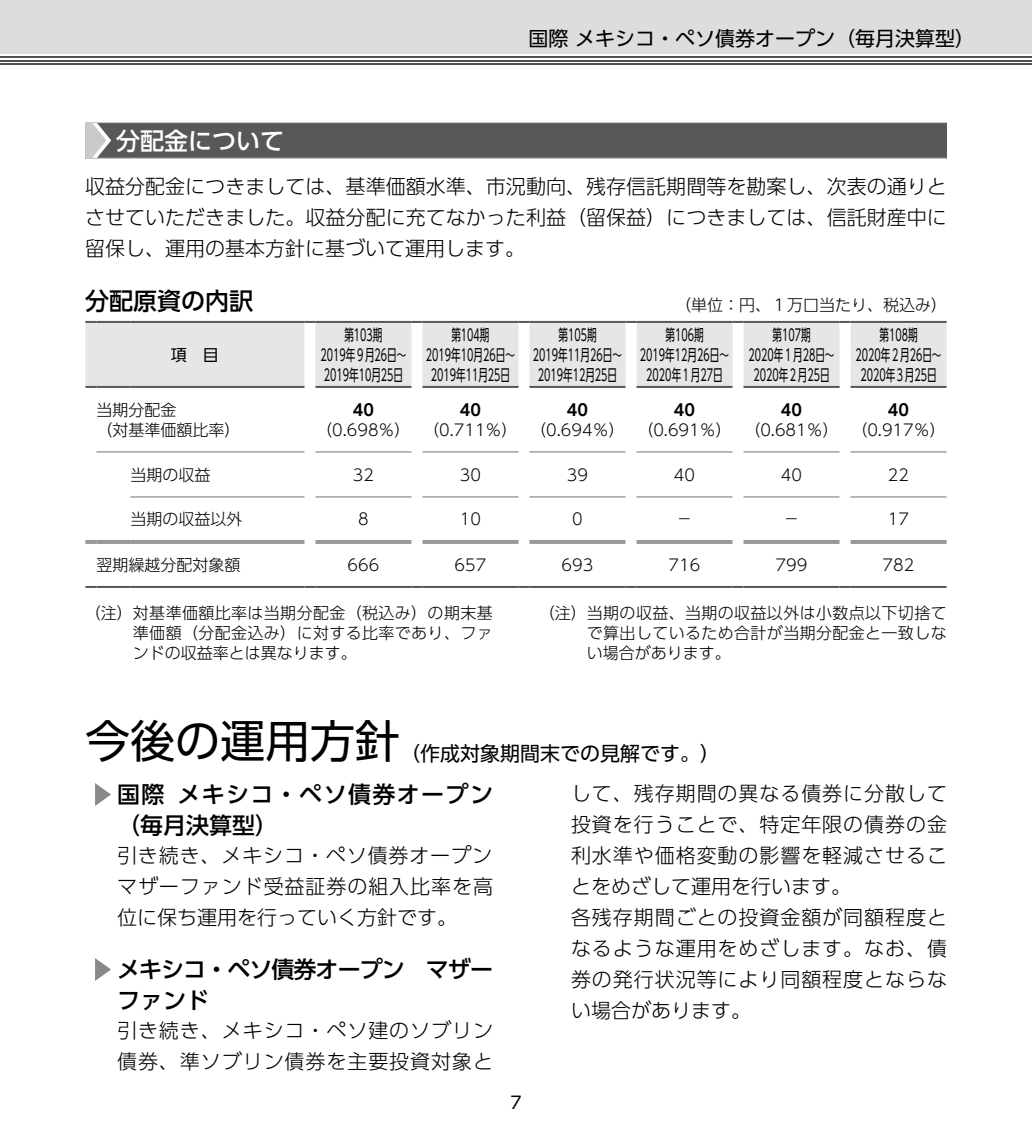
<style>
.page{position:relative;width:1032px;height:1134px;background:#fff}
.page>*{position:absolute;margin:0;border:0;box-sizing:border-box;transform-origin:0 0}
.t1{font:45px "UD Shin Go Pro";color:#000}
.t2{font:500 24px "UD Shin Go Pro";color:#fff}
.t3{font:500 24px "UD Shin Go Pro";color:#000}
.t4{font:500 23px/31px "UD Shin Go Pro";letter-spacing:.06em;color:#000}
.t5{font:500 23px/31px "UD Shin Go Pro";letter-spacing:-.04em;color:#000}
.t6{font:300 20px/31px "UD Shin Go Pro";letter-spacing:.045em;color:#000}
.t7{font:20px "UD Shin Go Pro";color:#000}
.t8{font:17px "UD Shin Go Pro";color:#000}
.t9{font:300 16px/20px "UD Shin Go Pro";color:#000;text-align:justify}
.t10{font:16px/20px "UD Shin Go Pro";color:#000;text-align:center;scale:.6 1}
.t11{font:700 16px "UD Shin Go Pro De";color:#000}
.t12{font:16px "UD Shin Go Pro";color:#000}
</style>
<div class="page">
<div style="left:0;top:0;width:1032px;height:54px;background:#dcdddd"></div>
<hr style="left:0;top:63px;width:1032px;height:2px;background:#545251">
<hr style="left:0;top:60px;width:1032px;height:1px;background:#545251">
<hr style="left:0;top:56px;width:1032px;height:2px;background:#545251">
<div style="left:85px;top:122px;width:862px;height:36px;background:#595757"></div>
<hr style="left:85px;top:158px;width:861px;height:1px;background:#c9caca">
<hr style="left:85px;top:122px;width:862px;height:1px;background:#c9caca">
<svg style="left:85px;top:123px;width:26px;height:35px"></svg>
<svg style="left:95px;top:783px;width:16px;height:23px"></svg>
<svg style="left:95px;top:958px;width:16px;height:23px"></svg>
<svg style="left:85px;top:323px;width:861px;height:64px;background:#e7e7e7"></svg>
<hr style="left:315px;top:452px;width:96px;height:1px;background:#727171">
<hr style="left:422px;top:452px;width:96px;height:1px;background:#727171">
<hr style="left:529px;top:452px;width:96px;height:1px;background:#727171">
<hr style="left:636px;top:452px;width:96px;height:1px;background:#727171">
<hr style="left:743px;top:452px;width:96px;height:1px;background:#727171">
<hr style="left:850px;top:452px;width:96px;height:1px;background:#727171">
<hr style="left:315px;top:497px;width:96px;height:1px;background:#727171">
<hr style="left:422px;top:497px;width:96px;height:1px;background:#727171">
<hr style="left:529px;top:497px;width:96px;height:1px;background:#727171">
<hr style="left:636px;top:497px;width:96px;height:1px;background:#727171">
<hr style="left:743px;top:497px;width:96px;height:1px;background:#727171">
<hr style="left:850px;top:497px;width:96px;height:1px;background:#727171">
<hr style="left:130px;top:452px;width:174px;height:1px;background:#727171">
<hr style="left:130px;top:497px;width:174px;height:1px;background:#727171">
<svg style="left:85px;top:321px;width:11px;height:2px"></svg>
<hr style="left:96px;top:321px;width:34px;height:2px;background:#595757">
<hr style="left:130px;top:321px;width:174px;height:2px;background:#595757">
<svg style="left:304px;top:321px;width:11px;height:2px"></svg>
<hr style="left:315px;top:321px;width:96px;height:2px;background:#595757">
<svg style="left:411px;top:321px;width:11px;height:2px"></svg>
<hr style="left:422px;top:321px;width:96px;height:2px;background:#595757">
<svg style="left:518px;top:321px;width:11px;height:2px"></svg>
<hr style="left:529px;top:321px;width:96px;height:2px;background:#595757">
<svg style="left:625px;top:321px;width:11px;height:2px"></svg>
<hr style="left:636px;top:321px;width:96px;height:2px;background:#595757">
<svg style="left:732px;top:321px;width:11px;height:2px"></svg>
<hr style="left:743px;top:321px;width:96px;height:2px;background:#595757">
<svg style="left:839px;top:321px;width:11px;height:2px"></svg>
<hr style="left:850px;top:321px;width:96px;height:2px;background:#595757">
<hr style="left:96px;top:452px;width:34px;height:1px;background:#727171">
<svg style="left:85px;top:386px;width:11px;height:2px"></svg>
<hr style="left:96px;top:386px;width:34px;height:2px;background:#595757">
<hr style="left:130px;top:386px;width:174px;height:2px;background:#595757">
<hr style="left:315px;top:386px;width:96px;height:2px;background:#595757">
<hr style="left:422px;top:386px;width:96px;height:2px;background:#595757">
<hr style="left:529px;top:386px;width:96px;height:2px;background:#595757">
<hr style="left:636px;top:386px;width:96px;height:2px;background:#595757">
<hr style="left:743px;top:386px;width:96px;height:2px;background:#595757">
<hr style="left:850px;top:386px;width:96px;height:2px;background:#595757">
<svg style="left:85px;top:586px;width:11px;height:2px"></svg>
<hr style="left:96px;top:586px;width:34px;height:2px;background:#595757">
<hr style="left:130px;top:586px;width:174px;height:2px;background:#595757">
<svg style="left:304px;top:586px;width:11px;height:2px"></svg>
<hr style="left:315px;top:586px;width:96px;height:2px;background:#595757">
<svg style="left:411px;top:586px;width:11px;height:2px"></svg>
<hr style="left:422px;top:586px;width:96px;height:2px;background:#595757">
<svg style="left:518px;top:586px;width:11px;height:2px"></svg>
<hr style="left:529px;top:586px;width:96px;height:2px;background:#595757">
<svg style="left:625px;top:586px;width:11px;height:2px"></svg>
<hr style="left:636px;top:586px;width:96px;height:2px;background:#595757">
<svg style="left:732px;top:586px;width:11px;height:2px"></svg>
<hr style="left:743px;top:586px;width:96px;height:2px;background:#595757">
<svg style="left:839px;top:586px;width:11px;height:2px"></svg>
<hr style="left:850px;top:586px;width:96px;height:2px;background:#595757">
<svg style="left:85px;top:540px;width:11px;height:3px"></svg>
<hr style="left:96px;top:540px;width:34px;height:1px;background:#595757">
<hr style="left:96px;top:542px;width:34px;height:1px;background:#595757">
<hr style="left:130px;top:540px;width:174px;height:1px;background:#595757">
<hr style="left:130px;top:542px;width:174px;height:1px;background:#595757">
<hr style="left:315px;top:540px;width:96px;height:1px;background:#595757">
<hr style="left:315px;top:542px;width:96px;height:1px;background:#595757">
<hr style="left:422px;top:540px;width:96px;height:1px;background:#595757">
<hr style="left:422px;top:542px;width:96px;height:1px;background:#595757">
<hr style="left:529px;top:540px;width:96px;height:1px;background:#595757">
<hr style="left:529px;top:542px;width:96px;height:1px;background:#595757">
<hr style="left:636px;top:540px;width:96px;height:1px;background:#595757">
<hr style="left:636px;top:542px;width:96px;height:1px;background:#595757">
<hr style="left:743px;top:540px;width:96px;height:1px;background:#595757">
<hr style="left:743px;top:542px;width:96px;height:1px;background:#595757">
<hr style="left:850px;top:540px;width:96px;height:1px;background:#595757">
<hr style="left:850px;top:542px;width:96px;height:1px;background:#595757">
<p class="t7" style="left:528px;top:22px;width:448px">国際 メキシコ・ペソ債券オープン（毎月決算型）</p>
<p class="t2" style="left:116px;top:121px;width:169px">分配金について</p>
<p class="t6" style="left:85px;top:170px;width:863px;text-align:justify">収益分配金につきましては、基準価額水準、市況動向、残存信託期間等を勘案し、次表の通りとさせていただきました。収益分配に充てなかった利益（留保益）につきましては、信託財産中に留保し、運用の基本方針に基づいて運用します。</p>
<p class="t3" style="left:85px;top:281px;width:169px">分配原資の内訳</p>
<p class="t9" style="left:675px;top:294px;width:273px">（単位：円、１万口当たり、税込み）</p>
<p class="t12" style="left:171px;top:341px;width:50px">項　目</p>
<p class="t10" style="left:320px;top:324px;width:145px">第103期<br>2019年９月26日～<br>2019年10月25日</p>
<p class="t10" style="left:426px;top:324px;width:150px">第104期<br>2019年10月26日～<br>2019年11月25日</p>
<p class="t10" style="left:533px;top:324px;width:150px">第105期<br>2019年11月26日～<br>2019年12月25日</p>
<p class="t10" style="left:640px;top:324px;width:150px">第106期<br>2019年12月26日～<br>2020年１月27日</p>
<p class="t10" style="left:748px;top:324px;width:145px">第107期<br>2020年１月28日～<br>2020年２月25日</p>
<p class="t10" style="left:855px;top:324px;width:145px">第108期<br>2020年２月26日～<br>2020年３月25日</p>
<p class="t9" style="left:96px;top:399px;width:146px">当期分配金<br>（対基準価額比率）</p>
<p class="t11" style="left:353px;top:397px;width:23px">40</p>
<p class="t9" style="left:316px;top:419px;width:96px">（0.698％）</p>
<p class="t11" style="left:460px;top:397px;width:23px">40</p>
<p class="t9" style="left:423px;top:419px;width:96px">（0.711％）</p>
<p class="t11" style="left:567px;top:397px;width:23px">40</p>
<p class="t9" style="left:530px;top:419px;width:96px">（0.694％）</p>
<p class="t11" style="left:674px;top:397px;width:23px">40</p>
<p class="t9" style="left:637px;top:419px;width:96px">（0.691％）</p>
<p class="t11" style="left:781px;top:397px;width:23px">40</p>
<p class="t9" style="left:744px;top:419px;width:96px">（0.681％）</p>
<p class="t11" style="left:888px;top:397px;width:23px">40</p>
<p class="t9" style="left:851px;top:419px;width:96px">（0.917％）</p>
<p class="t9" style="left:130px;top:464px;width:82px">当期の収益</p>
<p class="t9" style="left:353px;top:464px;width:23px">32</p>
<p class="t9" style="left:460px;top:464px;width:23px">30</p>
<p class="t9" style="left:567px;top:464px;width:23px">39</p>
<p class="t9" style="left:674px;top:464px;width:23px">40</p>
<p class="t9" style="left:781px;top:464px;width:23px">40</p>
<p class="t9" style="left:888px;top:464px;width:23px">22</p>
<p class="t9" style="left:130px;top:508px;width:114px">当期の収益以外</p>
<p class="t9" style="left:358px;top:508px;width:12px">8</p>
<p class="t9" style="left:460px;top:508px;width:23px">10</p>
<p class="t9" style="left:572px;top:508px;width:12px">0</p>
<p class="t9" style="left:676px;top:508px;width:17px">－</p>
<p class="t9" style="left:783px;top:508px;width:17px">－</p>
<p class="t9" style="left:888px;top:508px;width:23px">17</p>
<p class="t9" style="left:96px;top:554px;width:146px">翌期繰越分配対象額</p>
<p class="t9" style="left:347px;top:554px;width:33px">666</p>
<p class="t9" style="left:454px;top:554px;width:33px">657</p>
<p class="t9" style="left:561px;top:554px;width:33px">693</p>
<p class="t9" style="left:668px;top:554px;width:33px">716</p>
<p class="t9" style="left:775px;top:554px;width:33px">799</p>
<p class="t9" style="left:882px;top:554px;width:33px">782</p>
<p class="t9" style="left:133px;top:602px;width:361px;text-indent:-48px">（注）対基準価額比率は当期分配金（税込み）の期末基準価額（分配金込み）に対する比率であり、ファンドの収益率とは異なります。</p>
<p class="t9" style="left:587px;top:602px;width:361px;text-indent:-48px">（注）当期の収益、当期の収益以外は小数点以下切捨てで算出しているため合計が当期分配金と一致しない場合があります。</p>
<h1 class="t1" style="left:85px;top:704px;width:316px">今後の運用方針</h1>
<p class="t7" style="left:400px;top:737px;width:321px">（作成対象期間末での見解です。）</p>
<p class="t4" style="left:117px;top:778px;width:377px">国際 メキシコ・ペソ債券オープン（毎月決算型）</p>
<p class="t6" style="left:117px;top:839px;width:397px">引き続き、メキシコ・ペソ債券オープン　マザーファンド受益証券の組入比率を高位に保ち運用を行っていく方針です。</p>
<p class="t5" style="left:117px;top:953px;width:377px">メキシコ・ペソ債券オープン　マザーファンド</p>
<p class="t6" style="left:117px;top:1014px;width:377px">引き続き、メキシコ・ペソ建のソブリン債券、準ソブリン債券を主要投資対象と</p>
<p class="t6" style="left:571px;top:777px;width:377px">して、残存期間の異なる債券に分散して投資を行うことで、特定年限の債券の金利水準や価格変動の影響を軽減させることをめざして運用を行います。<br>各残存期間ごとの投資金額が同額程度となるような運用をめざします。なお、債券の発行状況等により同額程度とならない場合があります。</p>
<p class="t8" style="left:510px;top:1089px;width:13px">7</p>
</div>
